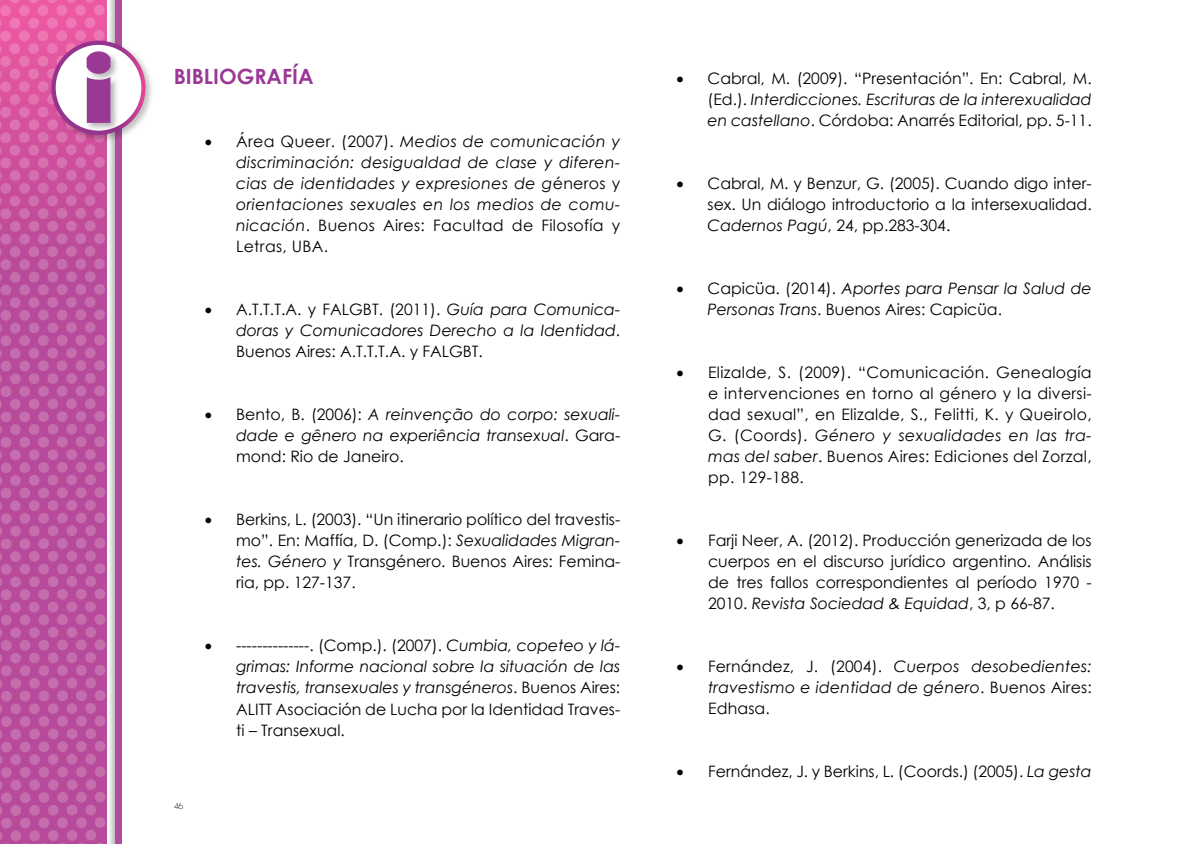
<style>
.page{position:relative;width:1191px;height:844px;background:#fff}
.page>*{position:absolute;margin:0;border:0;box-sizing:border-box;transform-origin:0 0}
.t1{font:700 21px "Century Gothic";color:#9b3895}
.t2{font:15.75px/21px "Century Gothic";color:#000;text-align:justify}
.t3{font:italic 15.75px/21px "Century Gothic";letter-spacing:.01em;color:#000;text-align:justify}
.t4{font:300 8.75px "Geosans";color:#000}
.s1{font-style:normal}
.s2{font-style:italic}
</style>
<div class="page">
<svg style="left:0;top:423px;width:106px;height:420px;background:#bc57a1"></svg>
<svg style="left:0;top:0;width:106px;height:423px;background:#ca5aa2"></svg>
<div style="left:106px;top:0;width:17px;height:843px;background:#000;opacity:.3"></div>
<div style="left:116px;top:0;width:6px;height:843px;background:#b24d9d"></div>
<div style="left:49px;top:39px;width:105px;height:104px;background:#000;opacity:.24"></div>
<svg style="left:51px;top:41px;width:95px;height:94px"></svg>
<h1 class="t1" style="left:174px;top:60px;width:141px">BIBLIOGRAFÍA</h1>
<p class="t3" style="left:236px;top:131px;width:386px;text-indent:-31px">• <span class="s1">Área Queer. (2007).</span> Medios de comunicación y discriminación: desigualdad de clase y diferen&shy;cias de identidades y expresiones de g<span class="s1">éneros y </span>orientaciones sexuales en los medios de comu&shy;nicación<span class="s1">. Buenos Aires: Facultad de Filosofía y Letras, UBA.</span></p>
<p class="t2" style="left:236px;top:299px;width:385px;text-indent:-31px">• A.T.T.T.A. y FALGBT. (2011). <span class="s2">Guía para Comunica&shy;doras y Comunicadores Derecho a la Identidad</span>.<br>Buenos Aires: A.T.T.T.A. y FALGBT.</p>
<p class="t3" style="left:236px;top:404px;width:385px;text-indent:-31px">• <span class="s1">Bento, B. (2006):</span> A reinvenção do corpo: sexuali&shy;dade e gênero na experiência transexual<span class="s1">. Gara&shy;mond: Rio de Janeiro.</span></p>
<p class="t2" style="left:236px;top:509px;width:386px;text-indent:-31px">• Berkins, L. (2003). “Un itinerario político del travestis&shy;mo”. En: Maffía, D. (Comp.): <span class="s2">Sexualidades Migran&shy;tes. Género y</span> Transgénero. Buenos Aires: Femina&shy;ria, pp. 127-137.</p>
<p class="t2" style="left:236px;top:635px;width:385px;text-indent:-31px">• --------------. (Comp.). (2007). <span class="s2">Cumbia, copeteo y lá&shy;grimas: Informe nacional sobre la situación de las travestis, transexuales y transgéneros</span>. Buenos Aires:<br>ALITT Asociación de Lucha por la Identidad Traves&shy;ti – Transexual.</p>
<p class="t4" style="left:174px;top:801px;width:11px">46</p>
<p class="t2" style="left:707px;top:67px;width:385px;text-indent:-31px">• Cabral, M. (2009). “Presentación”. En: Cabral, M. (Ed.). <span class="s2">Interdicciones. Escrituras de la interexualidad en castellano</span>. Córdoba: Anarrés Editorial, pp. 5-11.</p>
<p class="t2" style="left:707px;top:172px;width:386px;text-indent:-31px">• Cabral, M. y Benzur, G. (2005). Cuando digo inter&shy;sex. Un diálogo introductorio a la intersexualidad.<br><span class="s2">Cadernos Pagú</span>, 24, pp.283-304.</p>
<p class="t3" style="left:707px;top:277px;width:386px;text-indent:-31px">• <span class="s1">Capicüa. (2014).</span> Aportes para Pensar la Salud de<br>Personas Trans<span class="s1">. Buenos Aires: Capicüa.</span></p>
<p class="t2" style="left:708px;top:361px;width:385px;text-indent:-32px">• Elizalde, S. (2009). “Comunicación. Genealogía e intervenciones en torno al género y la diversi&shy;dad sexual”, en Elizalde, S., Felitti, K. y Queirolo, G. (Coords). <span class="s2">Género y sexualidades en las tra&shy;mas del saber</span>. Buenos Aires: Ediciones del Zorzal, pp. 129-188.</p>
<p class="t2" style="left:708px;top:529px;width:385px;text-indent:-32px">• Farji Neer, A. (2012). Producción generizada de los cuerpos en el discurso jurídico argentino. Análisis de tres fallos correspondientes al período 1970 - 2010. <span class="s2">Revista Sociedad &amp; Equidad</span>, 3, p 66-87.</p>
<p class="t3" style="left:708px;top:655px;width:385px;text-indent:-32px">• <span class="s1">Fernández, J. (2004).</span> Cuerpos desobedientes: travestismo e identidad de género<span class="s1">. Buenos Aires:<br>Edhasa.</span></p>
<p class="t2" style="left:676px;top:760px;width:416px">• Fernández, J. y Berkins, L. (Coords.) (2005). <span class="s2">La gesta</span></p>
</div>
